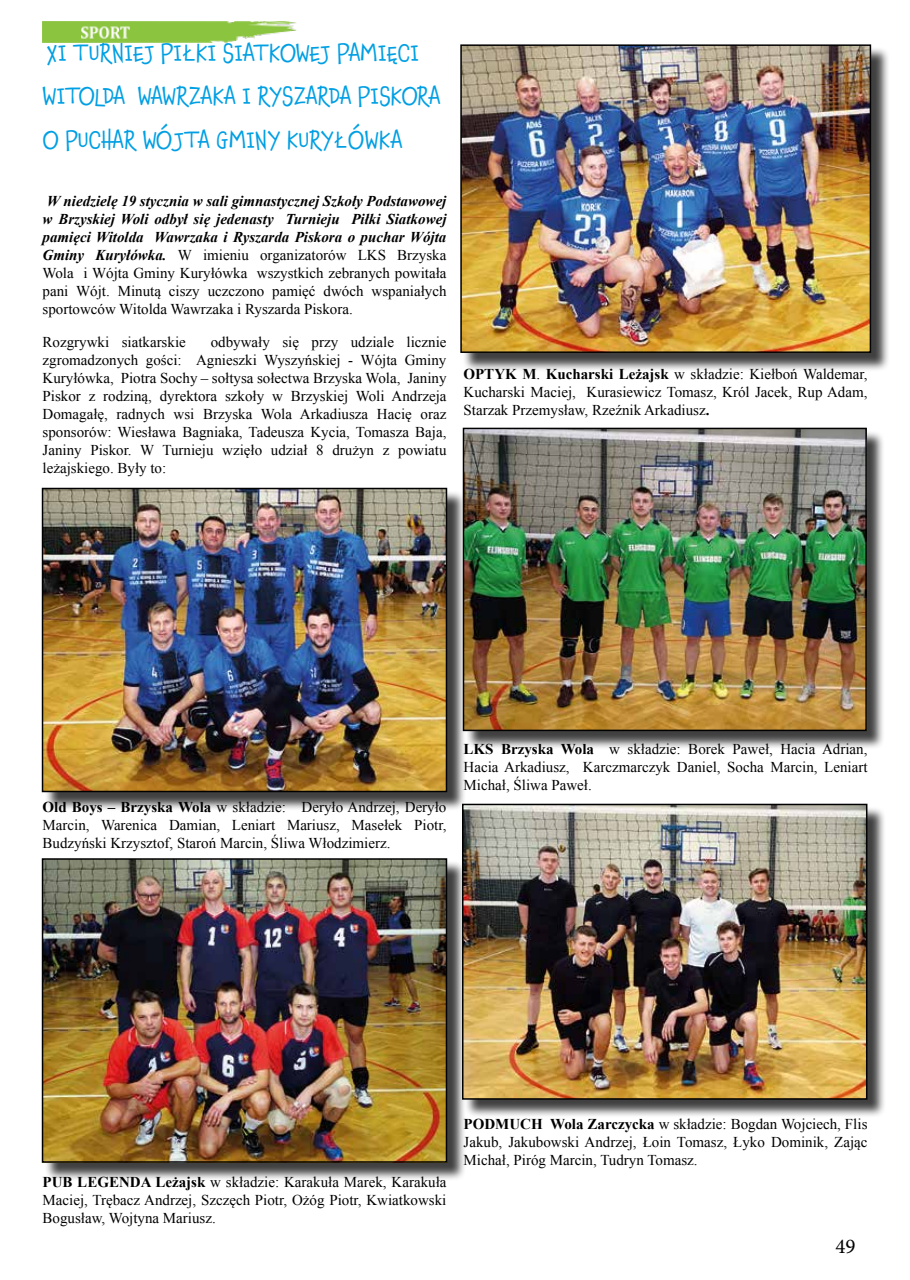
<style>
.page{position:relative;width:910px;height:1280px;background:#fff}
.page>*{position:absolute;margin:0;border:0;box-sizing:border-box;transform-origin:0 0}
.t1{font:24px/43.8px "Chaloops";color:#009fe3}
.t2{font:21px "Minion Pro";color:#000}
.t3{font:15px/18px "Times New Roman";color:#000;text-align:justify}
.s1{font-weight:700;font-style:italic}
.s2{font-weight:700}
</style>
<div class="page">
<div style="left:44px;top:490px;width:422px;height:321px;background:#000;opacity:.75"></div>
<img style="left:45px;top:491px;width:399px;height:298px">
<div style="left:42px;top:488px;width:405px;height:304px;border:2px solid #000"></div>
<div style="left:44px;top:860px;width:422px;height:321px;background:#000;opacity:.75"></div>
<img style="left:45px;top:861px;width:399px;height:299px">
<div style="left:42px;top:858px;width:405px;height:305px;border:2px solid #000"></div>
<div style="left:465px;top:430px;width:421px;height:320px;background:#000;opacity:.75"></div>
<img style="left:466px;top:431px;width:398px;height:297px">
<div style="left:463px;top:428px;width:404px;height:303px;border:2px solid #000"></div>
<div style="left:463px;top:47px;width:427px;height:325px;background:#000;opacity:.75"></div>
<img style="left:463px;top:47px;width:405px;height:303px">
<div style="left:460px;top:44px;width:411px;height:309px;border:2px solid #000"></div>
<div style="left:464px;top:806px;width:422px;height:312px;background:#000;opacity:.75"></div>
<img style="left:465px;top:807px;width:399px;height:290px">
<div style="left:462px;top:804px;width:405px;height:296px;border:2px solid #000"></div>
<img style="left:43px;top:22px;width:253px;height:21px">
<h1 class="t1" style="left:43px;top:30px;width:400px">XI TURNIEJ PIŁKI SIATKOWEJ PAMIĘCI<br>WITOLDA WAWRZAKA I RYSZARDA PISKORA<br>O PUCHAR WÓJTA GMINY KURYŁÓWKA</h1>
<p class="t3" style="left:43px;top:192px;width:405px"><span class="s1">W niedzielę 19 stycznia w sali gimnastycznej Szkoły Podstawowej w Brzyskiej Woli odbył się jedenasty Turnieju Piłki Siatkowej pamięci Witolda Wawrzaka i Ryszarda Piskora o puchar Wójta Gminy Kuryłówka.</span> W imieniu organizatorów LKS Brzyska Wola i Wójta Gminy Kuryłówka wszystkich zebranych powitała pani Wójt. Minutą ciszy uczczono pamięć dwóch wspaniałych sportowców Witolda Wawrzaka i Ryszarda Piskora.</p>
<p class="t3" style="left:43px;top:333px;width:145px">Rozgrywki siatkarskie</p>
<p class="t3" style="left:43px;top:333px;width:405px;text-indent:168px">odbywały się przy udziale licznie zgromadzonych gości: Agnieszki Wyszyńskiej - Wójta Gminy Kuryłówka, Piotra Sochy – sołtysa sołectwa Brzyska Wola, Janiny Piskor z rodziną, dyrektora szkoły w Brzyskiej Woli Andrzeja Domagałę, radnych wsi Brzyska Wola Arkadiusza Hacię oraz sponsorów: Wiesława Bagniaka, Tadeusza Kycia, Tomasza Baja, Janiny Piskor. W Turnieju wzięło udział 8 drużyn z powiatu leżajskiego. Były to:</p>
<p class="t3" style="left:463px;top:365px;width:405px"><span class="s2">OPTYK M</span>. <span class="s2">Kucharski Leżajsk</span> w składzie: Kiełboń Waldemar, Kucharski Maciej, Kurasiewicz Tomasz, Król Jacek, Rup Adam, Starzak Przemysław, Rzeźnik Arkadiusz<span class="s2">.</span></p>
<p class="t3" style="left:43px;top:798px;width:405px"><span class="s2">Old Boys – Brzyska Wola</span> w składzie: Deryło Andrzej, Deryło Marcin, Warenica Damian, Leniart Mariusz, Masełek Piotr, Budzyński Krzysztof, Staroń Marcin, Śliwa Włodzimierz.</p>
<p class="t3" style="left:463px;top:740px;width:405px"><span class="s2">LKS Brzyska Wola</span> w składzie: Borek Paweł, Hacia Adrian, Hacia Arkadiusz, Karczmarczyk Daniel, Socha Marcin, Leniart Michał, Śliwa Paweł.</p>
<p class="t3" style="left:43px;top:1173px;width:405px"><span class="s2">PUB LEGENDA Leżajsk</span> w składzie: Karakuła Marek, Karakuła Maciej, Trębacz Andrzej, Szczęch Piotr, Ożóg Piotr, Kwiatkowski Bogusław, Wojtyna Mariusz.</p>
<p class="t3" style="left:463px;top:1115px;width:405px"><span class="s2">PODMUCH Wola Zarczycka</span> w składzie: Bogdan Wojciech, Flis Jakub, Jakubowski Andrzej, Łoin Tomasz, Łyko Dominik, Zając Michał, Piróg Marcin, Tudryn Tomasz.</p>
<h2 class="t2" style="left:835px;top:1232px;width:22px">49</h2>
</div>
